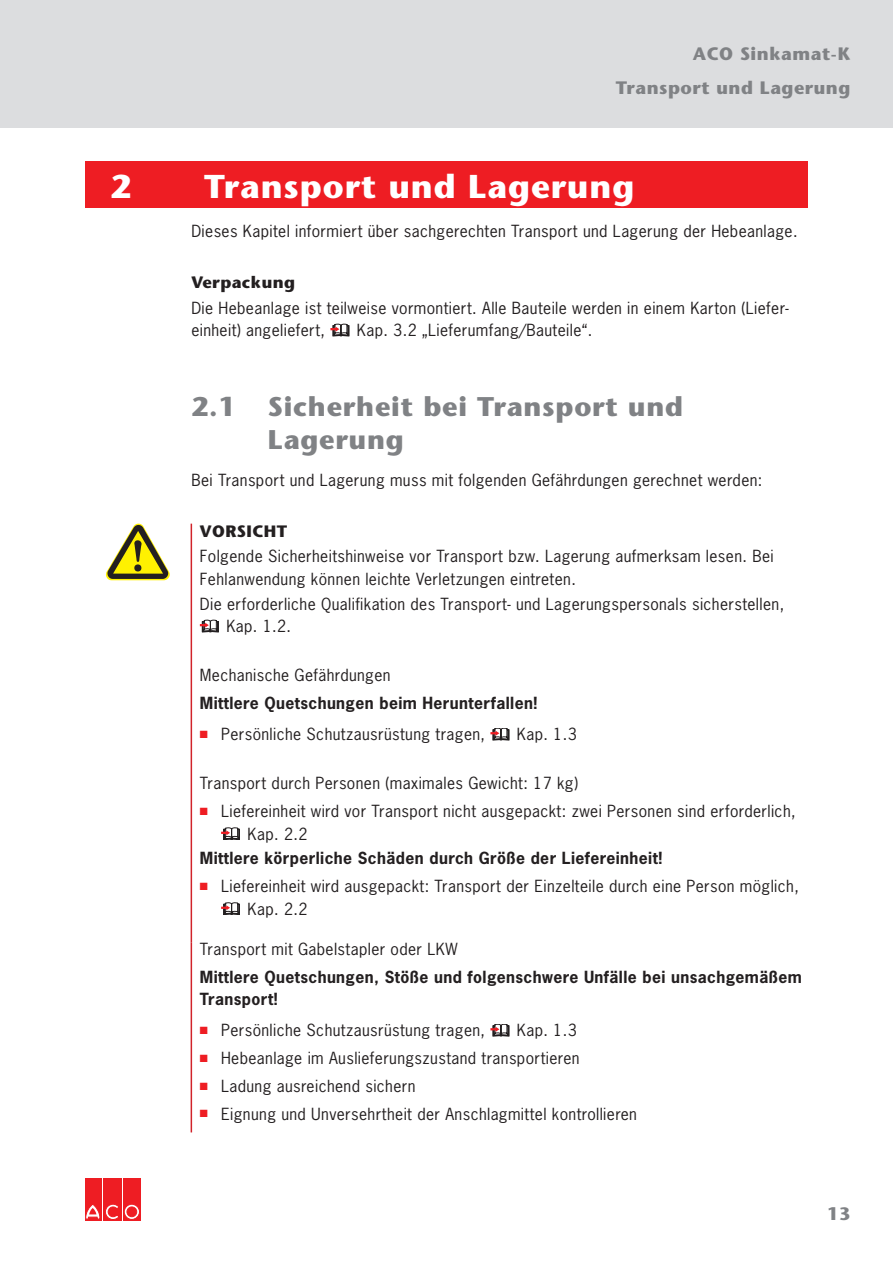
<style>
.page{position:relative;width:893px;height:1263px;background:#fff}
.page>*{position:absolute;margin:0;border:0;box-sizing:border-box;transform-origin:0 0}
.t1{font:700 33px "Stone Sans";letter-spacing:.03em;color:#fff}
.t2{font:700 27px/33px "Stone Sans";letter-spacing:.03em;color:#808285}
.t3{font:700 18px "Stone Sans";letter-spacing:.03em;color:#808285}
.t4{font:700 16.5px "Stone Sans";letter-spacing:.025em;color:#231f20}
.t5{font:15.75px/22.5px "News Gothic";letter-spacing:.025em;color:#231f20}
.t6{font:700 15.75px/22.5px "News Gothic";letter-spacing:.025em;color:#231f20}
.s1{color:#ee1d23}
</style>
<div class="page">
<div style="left:0;top:0;width:893px;height:128px;background:#dcdddf"></div>
<div style="left:85px;top:1178px;width:17px;height:42px;background:#ee1d23"></div>
<div style="left:103px;top:1178px;width:18px;height:42px;background:#ee1d23"></div>
<svg style="left:86px;top:1204px;width:32px;height:15px"></svg>
<div style="left:123px;top:1178px;width:17px;height:42px;background:#ee1d23"></div>
<svg style="left:124px;top:1204px;width:15px;height:15px"></svg>
<div style="left:124px;top:1204px;width:16px;height:15px;border:1px solid #ee1d23;border-radius:50%"></div>
<div style="left:127px;top:1207px;width:10px;height:10px;background:#ee1d23;border-radius:50%"></div>
<div style="left:127px;top:1207px;width:10px;height:10px;border:1px solid #ee1d23;border-radius:50%"></div>
<div style="left:85px;top:162px;width:723px;height:46px;background:#ee1d23"></div>
<svg style="left:330px;top:324px;width:19px;height:12px"></svg>
<hr style="left:191px;top:524px;width:1px;height:418px;background:#d1232a">
<hr style="left:191px;top:942px;width:1px;height:190px;background:#d1232a">
<svg style="left:106px;top:524px;width:64px;height:56px"></svg>
<svg style="left:200px;top:620px;width:19px;height:12px"></svg>
<svg style="left:490px;top:728px;width:19px;height:12px"></svg>
<svg style="left:221px;top:828px;width:19px;height:12px"></svg>
<svg style="left:221px;top:902px;width:19px;height:13px"></svg>
<svg style="left:490px;top:1024px;width:19px;height:12px"></svg>
<p class="t3" style="left:693px;top:43px;width:159px">ACO Sinkamat-K</p>
<p class="t3" style="left:616px;top:76px;width:236px">Transport und Lagerung</p>
<h1 class="t1" style="left:111px;top:166px;width:22px">2</h1>
<h1 class="t1" style="left:204px;top:166px;width:432px">Transport und Lagerung</h1>
<p class="t5" style="left:191px;top:220px;width:608px">Dieses Kapitel informiert über sachgerechten Transport und Lagerung der Hebeanlage.</p>
<p class="t4" style="left:191px;top:272px;width:105px">Verpackung</p>
<p class="t5" style="left:191px;top:296px;width:599px">Die Hebeanlage ist teilweise vormontiert. Alle Bauteile werden in einem Karton (Liefer&shy;einheit) angeliefert,</p>
<p class="t5" style="left:357px;top:319px;width:237px">Kap. 3.2 „Lieferumfang/Bauteile“.</p>
<h2 class="t2" style="left:268px;top:389px;width:417px;text-indent:-77px">2.1 Sicherheit bei Transport und<br>Lagerung</h2>
<p class="t5" style="left:191px;top:469px;width:573px">Bei Transport und Lagerung muss mit folgenden Gefährdungen gerechnet werden:</p>
<p class="t4" style="left:200px;top:521px;width:89px">VORSICHT</p>
<p class="t5" style="left:200px;top:545px;width:575px">Folgende Sicherheitshinweise vor Transport bzw. Lagerung aufmerksam lesen. Bei<br>Fehlanwendung können leichte Verletzungen eintreten.</p>
<p class="t5" style="left:226px;top:592px;width:559px;text-indent:-26px">Die erforderliche Qualifikation des Transport- und Lagerungspersonals sicherstellen,<br>Kap. 1.2.</p>
<p class="t5" style="left:200px;top:664px;width:192px">Mechanische Gefährdungen</p>
<p class="t6" style="left:200px;top:692px;width:339px">Mittlere Quetschungen beim Herunterfallen!</p>
<p class="t5" style="left:200px;top:723px;width:287px"><span class="s1">■</span> Persönliche Schutzausrüstung tragen,</p>
<p class="t5" style="left:517px;top:723px;width:61px">Kap. 1.3</p>
<p class="t5" style="left:200px;top:772px;width:380px">Transport durch Personen (maximales Gewicht: 17 kg)</p>
<p class="t5" style="left:248px;top:800px;width:550px;text-indent:-48px"><span class="s1">■</span> Liefereinheit wird vor Transport nicht ausgepackt: zwei Personen sind erforderlich,<br>Kap. 2.2</p>
<p class="t6" style="left:200px;top:847px;width:464px">Mittlere körperliche Schäden durch Größe der Liefereinheit!</p>
<p class="t5" style="left:248px;top:875px;width:553px;text-indent:-48px"><span class="s1">■</span> Liefereinheit wird ausgepackt: Transport der Einzelteile durch eine Person möglich,<br>Kap. 2.2</p>
<p class="t5" style="left:200px;top:937px;width:259px">Transport mit Gabelstapler oder LKW</p>
<p class="t6" style="left:200px;top:965px;width:603px">Mittlere Quetschungen, Stöße und folgenschwere Unfälle bei unsachgemäßem<br>Transport!</p>
<p class="t5" style="left:200px;top:1019px;width:287px"><span class="s1">■</span> Persönliche Schutzausrüstung tragen,</p>
<p class="t5" style="left:517px;top:1019px;width:61px">Kap. 1.3</p>
<p class="t5" style="left:200px;top:1047px;width:381px"><span class="s1">■</span> Hebeanlage im Auslieferungszustand transportieren</p>
<p class="t5" style="left:200px;top:1074px;width:217px"><span class="s1">■</span> Ladung ausreichend sichern</p>
<p class="t5" style="left:200px;top:1102px;width:439px"><span class="s1">■</span> Eignung und Unversehrtheit der Anschlagmittel kontrollieren</p>
<p class="t3" style="left:827px;top:1203px;width:25px">13</p>
</div>
